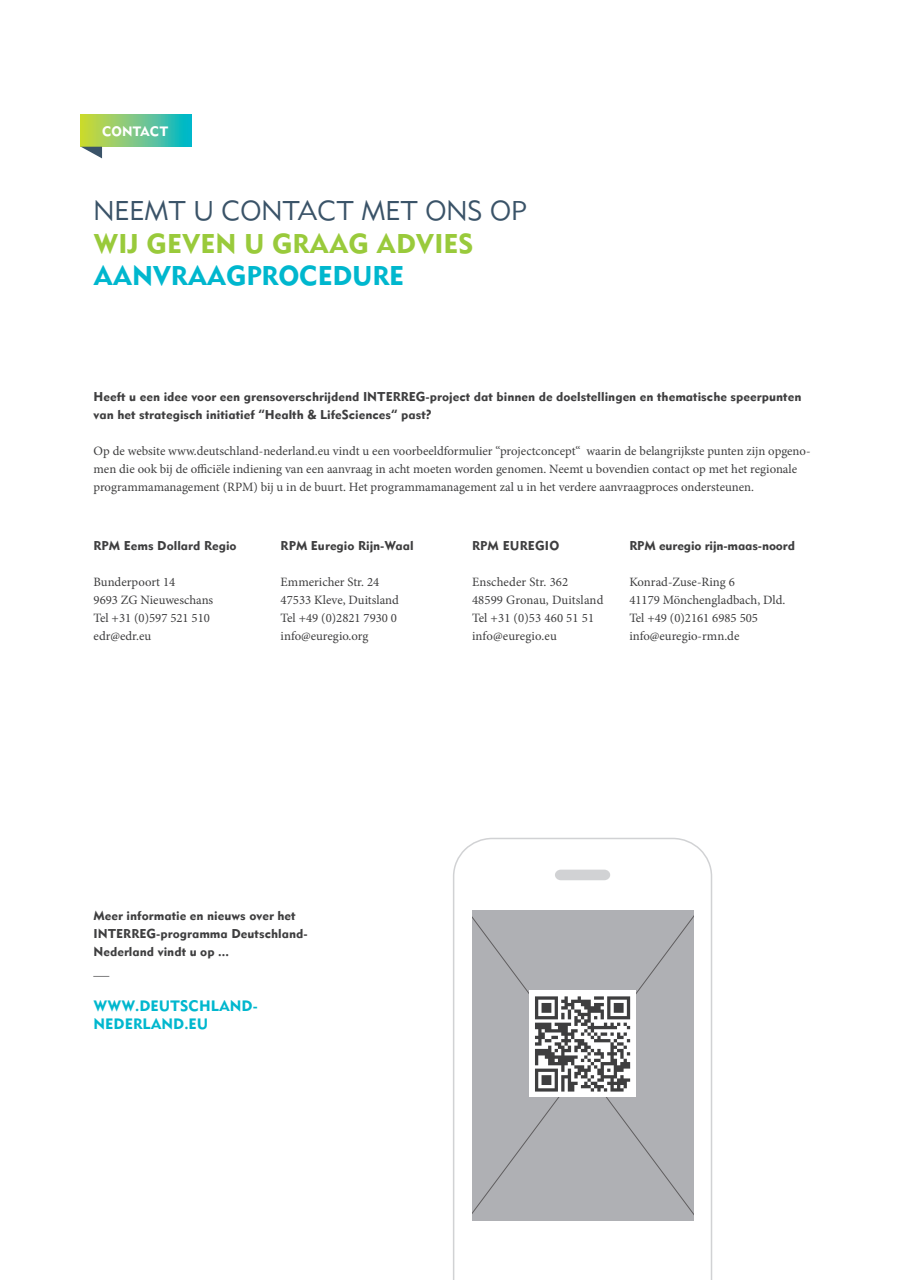
<style>
.page{position:relative;width:910px;height:1280px;background:#fff}
.page>*{position:absolute;margin:0;border:0;box-sizing:border-box;transform-origin:0 0}
.t1{font:27px "Metrolite 2 Com";color:#3a5368}
.t2{font:27px "Metroblack 2 Com";color:#99ca3b}
.t3{font:27px "Metroblack 2 Com";letter-spacing:-.01em;color:#00b7ce}
.t4{font:15px/18px "Metroblack 2 Com";color:#00b7ce}
.t5{font:13.5px "Metroblack 2 Com";color:#fff}
.t6{font:12.75px/18px "Minion Pro";color:#3e3e3f}
.t7{font:12.75px/18px "Metroblack 2 Com";color:#3e3e3f}
</style>
<div class="page">
<svg style="left:81px;top:115px;width:110px;height:32px;background:#71c784"></svg>
<svg style="left:81px;top:147px;width:21px;height:11px"></svg>
<svg style="left:453px;top:837px;width:260px;height:443px"></svg>
<svg style="left:555px;top:870px;width:55px;height:10px"></svg>
<div style="left:472px;top:910px;width:221px;height:310px;background:#afb0b4"></div>
<div style="left:529px;top:991px;width:107px;height:106px;background:#fff"></div>
<svg style="left:535px;top:996px;width:95px;height:95px"></svg>
<p class="t5" style="left:102px;top:123px;width:11px">CONTACT</p>
<h1 class="t1" style="left:94px;top:195px;width:434px">NEEMT U CONTACT MET ONS OP</h1>
<h1 class="t2" style="left:94px;top:226px;width:378px">Wij geven u graag advies</h1>
<h1 class="t3" style="left:94px;top:259px;width:312px">aanvraagprocedu re</h1>
<p class="t7" style="left:94px;top:387px;width:279px">H eeft u een idee voor een grensoverschrijdend INTERREG</p>
<p class="t7" style="left:94px;top:387px;width:709px;text-indent:332px">-project dat binnen de doelstellingen en thematische speerpunten van het strategisch initiatief “H ealth &amp; LifeSciences“ past?</p>
<p class="t6" style="left:94px;top:442px;width:719px">Op de website www.deutschland-nederland.eu vindt u een voorbeeldformulier “projectconcept“ waarin de belangrijkste punten zijn opgeno&shy;men die ook bij de officiële indiening van een aanvraag in acht moeten worden genomen. Neemt u bovendien contact op met het regionale programmamanagement (RPM) bij u in de buurt. Het programmamanagement zal u in het verdere aanvraagproces ondersteunen.</p>
<p class="t7" style="left:94px;top:536px;width:145px">RPM Eems Dollard Regio</p>
<p class="t6" style="left:94px;top:573px;width:121px">Bunderpoort 14<br>9693 ZG Nieuweschans<br>Tel +31 (0)597 521 510 edr@edr.eu</p>
<p class="t7" style="left:281px;top:536px;width:134px">RPM Euregio Rijn-Waal</p>
<p class="t6" style="left:281px;top:573px;width:120px">Emmericher Str. 24<br>47533 Kleve, Duitsland<br>Tel +49 (0)2821 7930 0 info@euregio.org</p>
<p class="t7" style="left:472px;top:536px;width:57px">RPM EUREGIO</p>
<p class="t6" style="left:472px;top:573px;width:133px">Enscheder Str. 362<br>48599 Gronau, Duitsland<br>Tel +31 (0)53 460 51 51 info@euregio.eu</p>
<p class="t7" style="left:629px;top:536px;width:167px">RPM euregio rijn-maas-noord</p>
<p class="t6" style="left:629px;top:573px;width:157px">Konrad-Zuse-Ring 6<br>41179 Mönchengladbach, Dld.<br>Tel +49 (0)2161 6985 505 info@euregio-rmn.de</p>
<p class="t7" style="left:94px;top:906px;width:204px">Meer informatie en nieuws over het<br>INTERREG</p>
<p class="t7" style="left:94px;top:924px;width:216px;text-indent:63px">-programma Deutschland-<br>Nederland vindt u op ...</p>
<p class="t4" style="left:94px;top:997px;width:166px">www.d eutschland&shy;nederland.eu</p>
</div>
